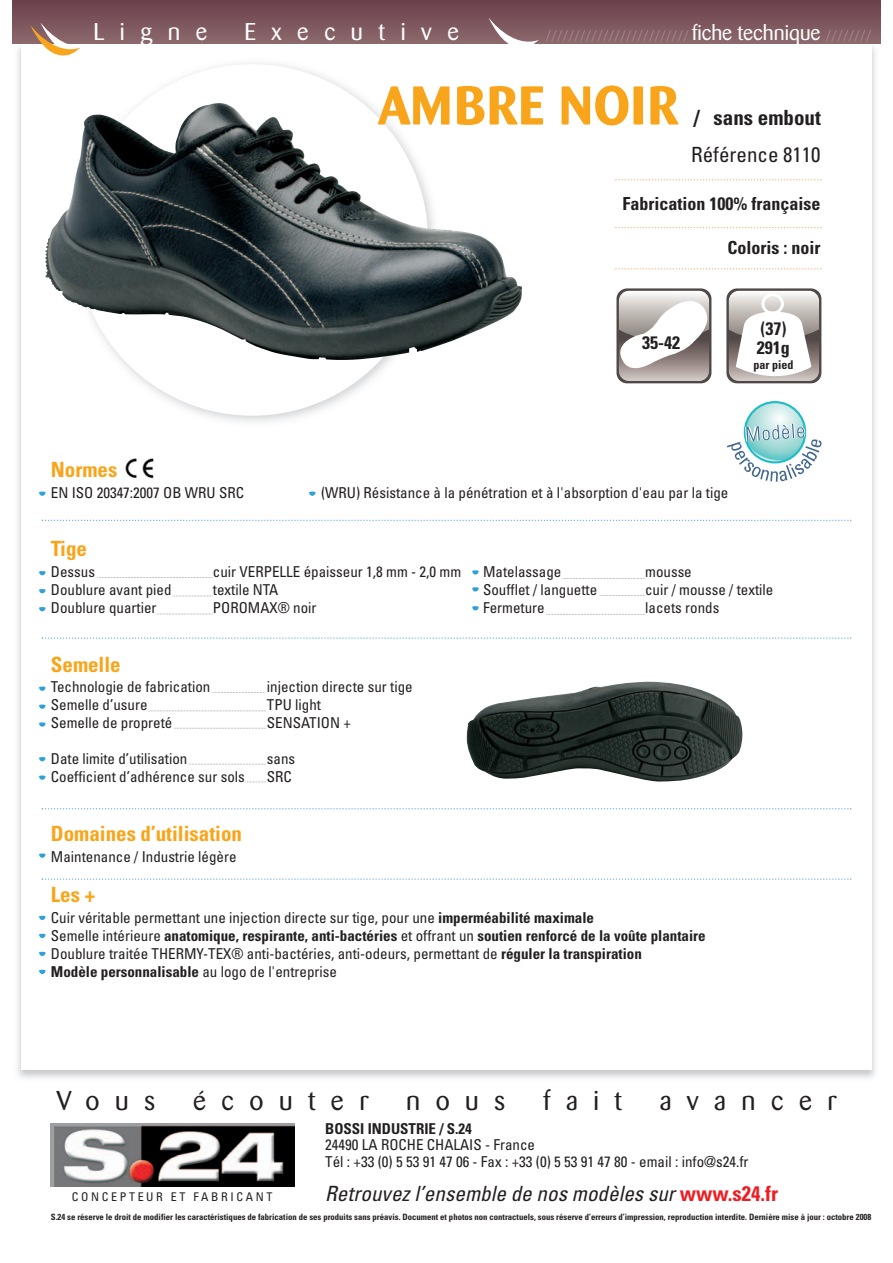
<style>
.page{position:relative;width:893px;height:1263px;background:#fff}
.page>*{position:absolute;margin:0;border:0;box-sizing:border-box;transform-origin:0 0}
.t1{font:700 54px "Barmeno";letter-spacing:.02em;color:#f9a51b}
.t2{font:27px "Barmeno";letter-spacing:.575em;color:#231f20}
.t3{font:24px "Barmeno";letter-spacing:.65em;color:#fff}
.t4{font:italic condensed 21px "Univers";color:#231f20}
.t5{font:700 condensed 21px "Univers";color:#f9a51b}
.t6{font:condensed 21px "Univers";color:#231f20}
.t7{font:700 condensed 21px "Univers";color:#231f20}
.t8{font:700 condensed 18px/19.5px "Univers";color:#231f20}
.t9{font:condensed 15px/18px "Univers";color:#231f20}
.t10{font:700 condensed 15px "Univers";color:#231f20}
.t11{font:12px "Barmeno";color:#aa8d8f}
.t12{font:condensed 12px "Univers";letter-spacing:.22em;color:#231f20}
.t13{font:700 condensed 12px "Univers";color:#231f20}
.t14{font:700 condensed 8.7px "Univers";color:#231f20}
.s1{font-size:21px;color:#fff}
.s2{font-weight:700}
.s3{font-weight:700;font-style:normal;color:#ee1d23}
</style>
<div class="page">
<div style="left:51px;top:1123px;width:246px;height:65px;background:linear-gradient(to bottom,#fff,#fff)"></div>
<img style="left:51px;top:1123px;width:243px;height:63px">
<img style="left:12px;top:36px;width:869px;height:1042px">
<div style="left:21px;top:43px;width:850px;height:1027px;background:#fff"></div>
<div style="left:13px;top:0;width:867px;height:44px;background:linear-gradient(to bottom,#6b404b,#8c696c)"></div>
<svg style="left:489px;top:18px;width:49px;height:26px"></svg>
<svg style="left:31px;top:23px;width:59px;height:33px"></svg>
<img style="left:45px;top:103px;width:428px;height:258px">
<svg style="left:42px;top:520px;width:809px;height:1px"></svg>
<svg style="left:42px;top:637px;width:809px;height:2px"></svg>
<svg style="left:42px;top:808px;width:809px;height:1px"></svg>
<svg style="left:42px;top:878px;width:809px;height:2px"></svg>
<svg style="left:39px;top:491px;width:6px;height:5px"></svg>
<svg style="left:309px;top:491px;width:6px;height:5px"></svg>
<svg style="left:39px;top:571px;width:6px;height:4px"></svg>
<svg style="left:39px;top:589px;width:6px;height:4px"></svg>
<svg style="left:472px;top:570px;width:6px;height:5px"></svg>
<svg style="left:39px;top:607px;width:6px;height:4px"></svg>
<svg style="left:39px;top:686px;width:6px;height:5px"></svg>
<svg style="left:39px;top:704px;width:6px;height:5px"></svg>
<svg style="left:39px;top:757px;width:6px;height:4px"></svg>
<svg style="left:39px;top:775px;width:6px;height:5px"></svg>
<svg style="left:39px;top:853px;width:6px;height:5px"></svg>
<svg style="left:39px;top:916px;width:6px;height:4px"></svg>
<svg style="left:39px;top:934px;width:6px;height:4px"></svg>
<svg style="left:39px;top:952px;width:6px;height:4px"></svg>
<svg style="left:39px;top:970px;width:6px;height:4px"></svg>
<svg style="left:615px;top:268px;width:206px;height:2px"></svg>
<svg style="left:615px;top:227px;width:206px;height:1px"></svg>
<svg style="left:615px;top:179px;width:206px;height:2px"></svg>
<svg style="left:212px;top:692px;width:53px;height:1px"></svg>
<svg style="left:148px;top:711px;width:118px;height:1px"></svg>
<svg style="left:39px;top:722px;width:6px;height:5px"></svg>
<svg style="left:174px;top:728px;width:92px;height:1px"></svg>
<svg style="left:157px;top:614px;width:56px;height:1px"></svg>
<svg style="left:173px;top:596px;width:40px;height:1px"></svg>
<svg style="left:97px;top:577px;width:116px;height:1px"></svg>
<svg style="left:562px;top:578px;width:83px;height:1px"></svg>
<svg style="left:472px;top:587px;width:6px;height:5px"></svg>
<svg style="left:599px;top:595px;width:46px;height:1px"></svg>
<svg style="left:472px;top:606px;width:6px;height:4px"></svg>
<svg style="left:546px;top:614px;width:99px;height:1px"></svg>
<svg style="left:189px;top:764px;width:77px;height:1px"></svg>
<svg style="left:245px;top:782px;width:21px;height:1px"></svg>
<svg style="left:616px;top:288px;width:95px;height:95px"></svg>
<svg style="left:726px;top:288px;width:95px;height:95px"></svg>
<svg style="left:616px;top:291px;width:96px;height:90px"></svg>
<svg style="left:728px;top:291px;width:91px;height:92px"></svg>
<img style="left:125px;top:458px;width:29px;height:21px">
<img style="left:466px;top:681px;width:277px;height:101px">
<svg style="left:743px;top:401px;width:63px;height:62px"></svg>
<svg style="left:746px;top:403px;width:58px;height:58px"></svg>
<svg style="left:727px;top:424px;width:94px;height:58px"></svg>
<h3 class="t3" style="left:93px;top:21px;width:115px">Ligne</h3>
<h3 class="t3" style="left:244px;top:21px;width:216px">Executive</h3>
<p class="t11" style="left:545px;top:31px;width:327px">///////////////////////// <span class="s1">fiche technique</span> ////////</p>
<h1 class="t1" style="left:378px;top:83px;width:302px">AMBRE NOIR</h1>
<h3 class="t7" style="left:693px;top:110px;width:129px">/ sans embout</h3>
<h3 class="t6" style="left:691px;top:147px;width:131px">Référence 8110</h3>
<p class="t8" style="left:622px;top:196px;width:199px">Fabrication 100% française</p>
<p class="t8" style="left:727px;top:239px;width:94px">Coloris : noir</p>
<p class="t8" style="left:642px;top:335px;width:39px">35-42</p>
<p class="t8" style="left:756px;top:320px;width:34px">(37)<br>291g</p>
<p class="t13" style="left:753px;top:361px;width:41px">par pied</p>
<h3 class="t5" style="left:51px;top:462px;width:68px">Normes</h3>
<p class="t9" style="left:51px;top:485px;width:195px">EN ISO 20347:2007 OB WRU SRC</p>
<p class="t9" style="left:321px;top:485px;width:409px">(WRU) Résistance à la pénétration et à l'absorption d'eau par la tige</p>
<h3 class="t5" style="left:51px;top:541px;width:38px">Tige</h3>
<p class="t9" style="left:51px;top:564px;width:46px">Dessus</p>
<p class="t9" style="left:213px;top:564px;width:250px">cuir VERPELLE épaisseur 1,8 mm - 2,0 mm</p>
<p class="t9" style="left:483px;top:564px;width:80px">Matelassage</p>
<p class="t9" style="left:645px;top:564px;width:48px">mousse</p>
<p class="t9" style="left:51px;top:582px;width:122px">Doublure avant pied</p>
<p class="t9" style="left:213px;top:582px;width:67px">textile NTA</p>
<p class="t9" style="left:483px;top:582px;width:116px">Soufflet / languette</p>
<p class="t9" style="left:645px;top:582px;width:130px">cuir / mousse / textile</p>
<p class="t9" style="left:51px;top:600px;width:107px">Doublure quartier</p>
<p class="t9" style="left:213px;top:600px;width:105px">POROMAX® noir</p>
<p class="t9" style="left:483px;top:600px;width:63px">Fermeture</p>
<p class="t9" style="left:645px;top:600px;width:76px">lacets ronds</p>
<h3 class="t5" style="left:51px;top:656px;width:71px">Semelle</h3>
<p class="t9" style="left:51px;top:680px;width:161px">Technologie de fabrication</p>
<p class="t9" style="left:267px;top:680px;width:147px">injection directe sur tige</p>
<p class="t9" style="left:51px;top:698px;width:98px">Semelle d’usure</p>
<p class="t9" style="left:267px;top:698px;width:56px">TPU light</p>
<p class="t9" style="left:51px;top:716px;width:123px">Semelle de propreté</p>
<p class="t9" style="left:267px;top:716px;width:85px">SENSATION +</p>
<p class="t9" style="left:51px;top:752px;width:138px">Date limite d’utilisation</p>
<p class="t9" style="left:267px;top:752px;width:30px">sans</p>
<p class="t9" style="left:51px;top:770px;width:196px">Coefficient d’adhérence sur sols</p>
<p class="t9" style="left:267px;top:770px;width:27px">SRC</p>
<h3 class="t5" style="left:51px;top:826px;width:193px">Domaines d’utilisation</h3>
<p class="t9" style="left:51px;top:849px;width:187px">Maintenance / Industrie légère</p>
<h3 class="t5" style="left:51px;top:887px;width:46px">Les +</h3>
<p class="t9" style="left:51px;top:910px;width:656px">Cuir véritable permettant une injection directe sur tige, pour une <span class="s2">imperméabilité maximale<br></span>Semelle intérieure <span class="s2">anatomique, respirante, anti-bactéries</span> et offrant un <span class="s2">soutien renforcé de la voûte plantaire </span>Doublure traitée THERMY-TEX® anti-bactéries, anti-odeurs, permettant de <span class="s2">réguler la transpiration<br>Modèle personnalisable</span> au logo de l'entreprise</p>
<h2 class="t2" style="left:57px;top:1089px;width:100px">Vous</h2>
<h2 class="t2" style="left:193px;top:1089px;width:177px">écouter</h2>
<h2 class="t2" style="left:406px;top:1089px;width:101px">nous</h2>
<h2 class="t2" style="left:543px;top:1089px;width:80px">fait</h2>
<h2 class="t2" style="left:659px;top:1089px;width:178px">avancer</h2>
<p class="t10" style="left:325px;top:1123px;width:148px">BOSSI INDUSTRIE / S.24</p>
<p class="t9" style="left:325px;top:1138px;width:425px;line-height:16.5px">24490 LA ROCHE CHALAIS - France<br>Tél : +33 (0) 5 53 91 47 06 - Fax : +33 (0) 5 53 91 47 80 - email : info@s24.fr</p>
<h3 class="t4" style="left:325px;top:1186px;width:454px">Retrouvez l’ensemble de nos modèles sur<span class="s3">www. s 2 4 . f r</span></h3>
<p class="t14" style="left:51px;top:1213px;width:821px">S.24 se réserve le droit de modifier les caractéristiques de fabrication de ses produits sans préavis. Document et photos non contractuels, sous réserve d’erreurs d’impression, reproduction interdite. Dernière mise à jour : octobre 2008</p>
<p class="t12" style="left:72px;top:1193px;width:202px">CONCEPTEUR ET FABRICANT</p>
</div>
